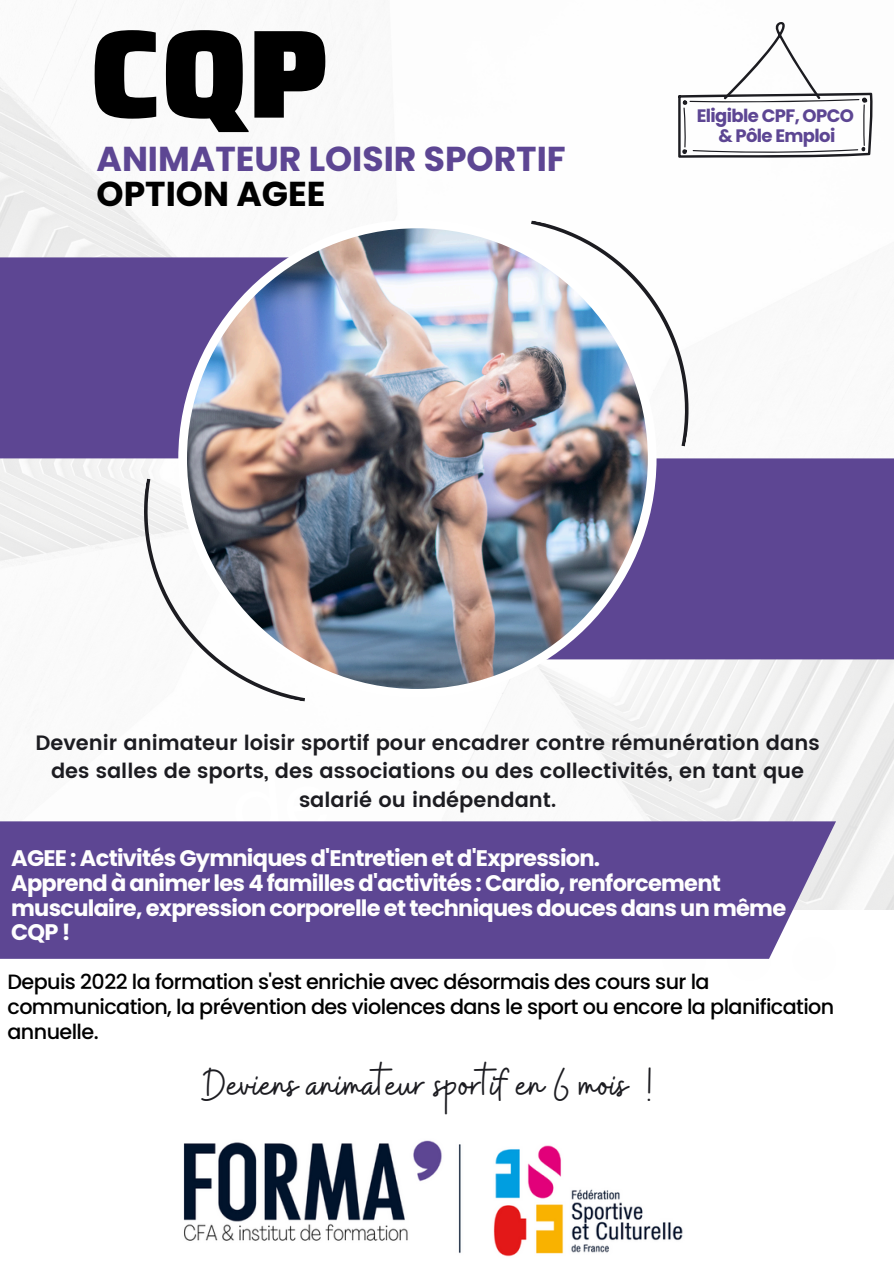
<style>
.page{position:relative;width:894px;height:1264px;background:#fff}
.page>*{position:absolute;margin:0;border:0;box-sizing:border-box;transform-origin:0 0}
.t1{font:900 125.55px "Saira";color:#000}
.t2{font:76.65px/106.8px "Poppins";color:#fff;text-align:center}
.t3{font:46.5px "Buffalo";color:#1c1c21}
.t4{font:700 34.5px/34.8px "Poppins";color:#5d4693}
.t5{font:700 22.5px/24.8px "Poppins";letter-spacing:-.035em;color:#fefefe}
.t6{font:600 20.7px/28.2px "Poppins";color:#1c1c21;text-align:center}
.t7{font:500 20.7px/24.8px "Poppins";letter-spacing:-.03em;color:#000}
.t8{font:700 18px "Poppins";letter-spacing:-.035em;color:#5d4693}
.s1{color:#000}
</style>
<div class="page">
<div style="left:0;top:257px;width:178px;height:201px;background:#5d4693"></div>
<div style="left:419px;top:458px;width:474px;height:201px;background:#5d4693"></div>
<img style="left:178px;top:219px;width:478px;height:478px">
<svg style="left:662px;top:958px;width:108px;height:1px"></svg>
<img style="left:183px;top:1140px;width:500px;height:117px">
<div style="left:0;top:821px;width:835px;height:137px;background:#5d4693"></div>
<img style="left:495px;top:220px;width:226px;height:226px">
<svg style="left:114px;top:478px;width:223px;height:223px"></svg>
<svg style="left:678px;top:22px;width:195px;height:136px"></svg>
<p class="t1" style="left:89px;top:-25px;width:240px">CQP</p>
<p class="t4" style="left:96px;top:142px;width:470px">ANIMATEUR LOISIR SPORTIF<br><span class="s1">OPTION AGEE</span></p>
<h5 class="t8" style="left:696px;top:103px;width:159px">Eligible CPF, OPCO</h5>
<h2 class="t8" style="left:718px;top:123px;width:118px">&amp; Pôle Emploi</h2>
<h4 class="t6" style="left:35px;top:729px;width:785px">Devenir animateur loisir sportif pour encadrer contre rémunération dans des salles de sports, des associations ou des collectivités, en tant que salarié ou indépendant.</h4>
<h1 class="t2" style="left:68px;top:769px;width:420px;rotate:-5deg">de formations</h1>
<p class="t5" style="left:11px;top:845px;width:776px">AGEE : Activités Gymniques d'Entretien et d'Expression.<br>Apprend à animer les 4 familles d'activités : Cardio, renforcement musculaire, expression corporelle et techniques douces dans un même CQP !</p>
<p class="t7" style="left:7px;top:969px;width:828px">Depuis 2022 la formation s'est enrichie avec désormais des cours sur la communication, la prévention des violences dans le sport ou encore la planification annuelle.</p>
<p class="t3" style="left:203px;top:1054px;width:450px">Deviens animateur sportif en 6 mois !</p>
</div>
